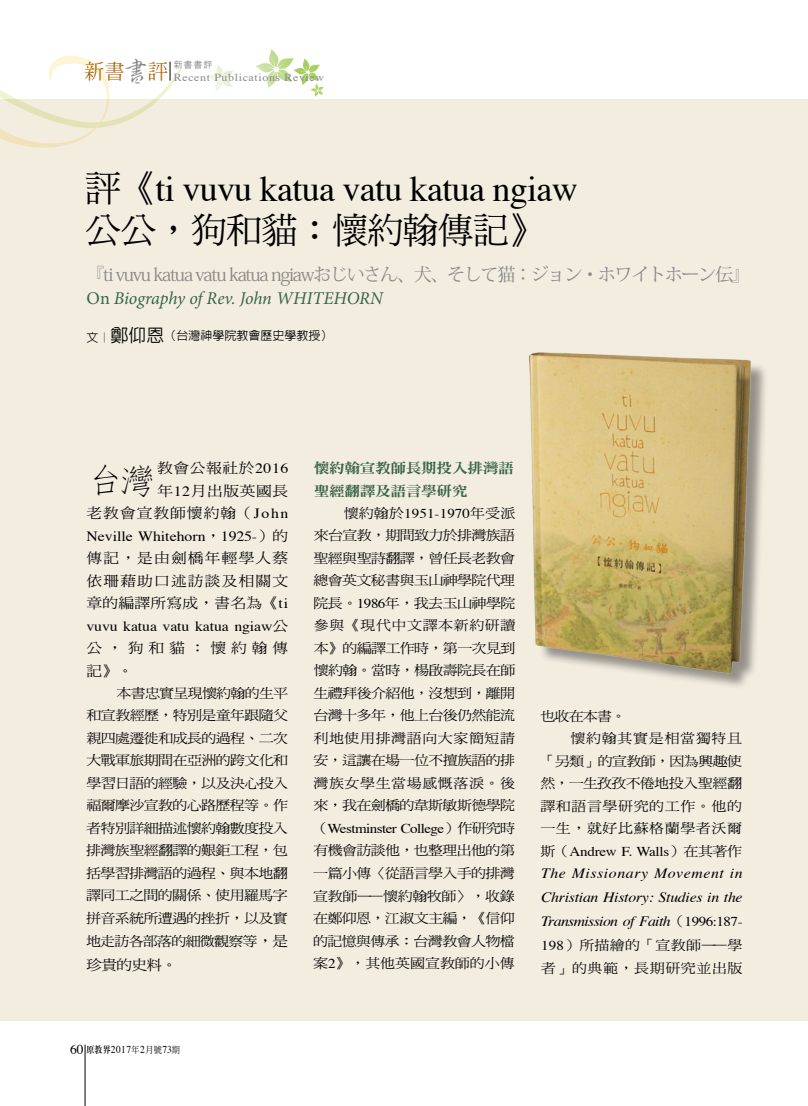
<style>
.page{position:relative;width:808px;height:1106px;background:#fff}
.page>*{position:absolute;margin:0;border:0;box-sizing:border-box;transform-origin:0 0}
.t1{font:36px "Times";letter-spacing:-.02em;color:#000}
.t2{font:36px "DF Ming Std W5";letter-spacing:-.02em;color:#000}
.t3{font:300 34.35px "AR Fang Song B5 HK";color:#000;scale:1.11 1}
.t4{font:18px "Koz Min Pro";letter-spacing:-.07em;color:#898989}
.t5{font:italic 18px "Minion Pro";letter-spacing:-.005em;color:#396545}
.t6{font:italic 14.1px/24px "Times";letter-spacing:-.015em;color:#000;text-align:justify;scale:1.11 1}
.t7{font:14.1px/22.5px "DF Ming Std W5";letter-spacing:.06em;color:#000;text-align:justify;scale:1.11 1}
.t8{font:14.1px "Times";letter-spacing:-.005em;color:#000;scale:1.11 1}
.t9{font:14.1px/22.5px "DF Ming Std W5";letter-spacing:.04em;color:#000;text-align:right;scale:1.11 1}
.t10{font:14.1px/22.5px "DF Ming Std W9";letter-spacing:-.025em;color:#396545;scale:1.11 1}
.t11{font:13.5px/22.5px "DF Ming Std W5";letter-spacing:-.045em;color:#000;text-align:justify;scale:1.11 1}
.t12{font:13.5px/22.5px "DF Ming Std W5";letter-spacing:.035em;color:#000;scale:1.11 1}
.t13{font:13.5px "Times";letter-spacing:-.035em;color:#000;scale:1.11 1}
.t14{font:13.5px "Times";letter-spacing:-.015em;color:#000;scale:1.11 1}
.t15{font:13.5px "Times";letter-spacing:.005em;color:#000;scale:1.11 1}
.t16{font:13.5px "DF Ming Std W5";letter-spacing:.045em;color:#000;scale:1.11 1}
.t17{font:500 12px "AR Hei B5";color:#000}
.t18{font:10.8px "Times";letter-spacing:.05em;color:#898989;scale:1.11 1}
.t19{font:10.5px "Times";letter-spacing:.05em;color:#000;scale:.9 1}
.t20{font:9px "Heisei Kaku Go Std W3";color:#898989}
.s1{font-family:"AR Xing Shu B5";font-weight:500;font-size:27.75px}
.s2{font-family:"DF Ming Std W5"}
.s3{font-style:normal}
.s4{font-size:18px}
.s5{font-family:"Times"}
.s6{font-size:14.1px}
.s7{font-family:"DF Ming Std W5";font-style:normal;font-size:13.5px}
.s8{font-style:normal;font-size:13.5px}
.s9{font-size:13.5px}
.s10{font-family:"AR Ming B5";font-weight:800;font-size:9px}
.s11{font-family:"DF Ming Std W5";font-size:9px}
</style>
<div class="page">
<div style="left:0;top:99px;width:808px;height:921px;background:#f3ede0"></div>
<svg style="left:256px;top:49px;width:68px;height:48px"></svg>
<svg style="left:208px;top:65px;width:25px;height:26px"></svg>
<hr style="left:85px;top:1044px;width:1px;height:62px;background:#000">
<svg style="left:0;top:55px;width:182px;height:93px"></svg>
<img style="left:529px;top:352px;width:236px;height:335px">
<p class="t18" style="left:84px;top:67px;width:218px"><sup>新書</sup><span class="s1">書</span><sup>評</sup> Recent Publications Review</p>
<p class="t20" style="left:174px;top:59px;width:40px">新書書評</p>
<h1 class="t1" style="left:85px;top:155px;width:494px"><span class="s2">評《</span>ti vuvu katua vatu katua ngiaw</h1>
<h1 class="t2" style="left:85px;top:211px;width:461px">公公，狗和貓：懷約翰傳記》</h1>
<h3 class="t4" style="left:87px;top:262px;width:665px">『ti vuvu katua vatu katua ngiawおじいさん、犬、そして猫：ジョン・ホワイトホーン伝』</h3>
<h3 class="t5" style="left:87px;top:286px;width:298px"><span class="s3">On</span> Biography of Rev. John WHITEHORN</h3>
<p class="t17" style="left:87px;top:329px;width:247px">文︱<span class="s4">鄭仰恩</span>（台灣神學院教會歷史學教授）</p>
<p class="t9" style="left:87px;top:457px;width:183px">教會公報社於<span class="s5">2016<br></span>年<span class="s5">12</span>月出版英國長<br>老教會宣教師懷約翰（<span class="s5">John</span></p>
<p class="t8" style="left:87px;top:523px;width:183px">Neville Whitehorn<span class="s2">，</span>1925-<span class="s2">）的</span></p>
<p class="t7" style="left:86px;top:547px;width:183px">傳記，是由劍橋年輕學人蔡依珊藉助口述訪談及相關文章的編譯所寫成，書名為《<span class="s5">ti</span></p>
<p class="t8" style="left:86px;top:613px;width:183px">vuvu katua vatu katua ngiaw<span class="s2">公</span></p>
<p class="t7" style="left:86px;top:637px;width:183px">公，狗和貓：懷約翰傳記》。</p>
<p class="t11" style="left:86px;top:681px;width:184px;text-indent:31px">本書忠實呈現懷約翰的生平和宣教經歷，特別是童年跟隨父親四處遷徙和成長的過程、二次大戰軍旅期間在亞洲的跨文化和學習日語的經驗，以及決心投入福爾摩沙宣教的心路歷程等。作者特別詳細描述懷約翰數度投入排灣族聖經翻譯的艱鉅工程，包括學習排灣語的過程、與本地翻譯同工之間的關係、使用羅馬字拼音系統所遭遇的挫折，以及實地走訪各部落的細微觀察等<span class="s6">，是</span></p>
<p class="t7" style="left:87px;top:953px;width:83px">珍貴的史料。</p>
<h2 class="t3" style="left:87px;top:464px;width:65px">台灣</h2>
<p class="t10" style="left:314px;top:457px;width:182px">懷約翰宣教師長期投入排灣語聖經翻譯及語言學研究</p>
<p class="t15" style="left:344px;top:500px;width:156px"><span class="s2">懷約翰於</span>1951-1970<span class="s2">年受派</span></p>
<p class="t11" style="left:313px;top:524px;width:184px">來台宣教，期間致力於排灣族語聖經與聖詩翻譯，曾任長老教會總會英文秘書與玉山神學院代理院長。<span class="s5">1986</span>年，我去玉山神學院參與《現代中文譯本新約研讀本》的編譯工作時，第一次見到懷約翰。當時，楊啟壽院長在師生禮拜後介紹他，沒想到，離開台灣十多年，他上台後仍然能流利地使用排灣語向大家簡短請安，這讓在場一位不擅族語的排灣族女學生當場感慨落淚。後來，我在劍橋的韋斯敏斯德學院</p>
<p class="t13" style="left:313px;top:815px;width:183px"><span class="s2">（</span>Westminster College<span class="s2">）作研究時</span></p>
<p class="t11" style="left:313px;top:839px;width:183px">有機會訪談他，也整理出他的第一篇小傳〈從語言學入手的排灣宣教師——懷約翰牧師〉，收錄在鄭仰恩，江淑文主編，《信仰的記憶與傳承：台灣教會人物檔案<span class="s5">2</span>》，其他英國宣教師的小傳</p>
<p class="t11" style="left:540px;top:704px;width:79px">也收在本書。</p>
<p class="t16" style="left:570px;top:731px;width:156px">懷約翰其實是相當獨特且</p>
<p class="t11" style="left:540px;top:749px;width:183px">「另類」的宣教師，因為興趣使</p>
<p class="t11" style="left:540px;top:771px;width:183px">然，一生孜孜不倦地投入聖經翻</p>
<p class="t12" style="left:540px;top:794px;width:183px">譯和語言學研究的工作。他的</p>
<p class="t12" style="left:540px;top:816px;width:183px">一生，就好比蘇格蘭學者沃爾</p>
<p class="t14" style="left:540px;top:838px;width:183px"><span class="s2">斯（</span>Andrew F. Walls<span class="s2">）在其著作</span></p>
<p class="t6" style="left:541px;top:860px;width:183px">The Missionary Movement in Christian History: Studies in the Transmission of Faith<span class="s7">（</span><span class="s8">1996:187-</span></p>
<p class="t12" style="left:541px;top:933px;width:183px"><span class="s5">198</span>）所描繪的「宣教師——學者」的典範，長期研究並出版</p>
<p class="t19" style="left:70px;top:1039px;width:124px"><span class="s9">60</span> <span class="s10">原教界</span>2017<span class="s11">年</span>2<span class="s11">月號</span>73<span class="s11">期</span></p>
</div>
